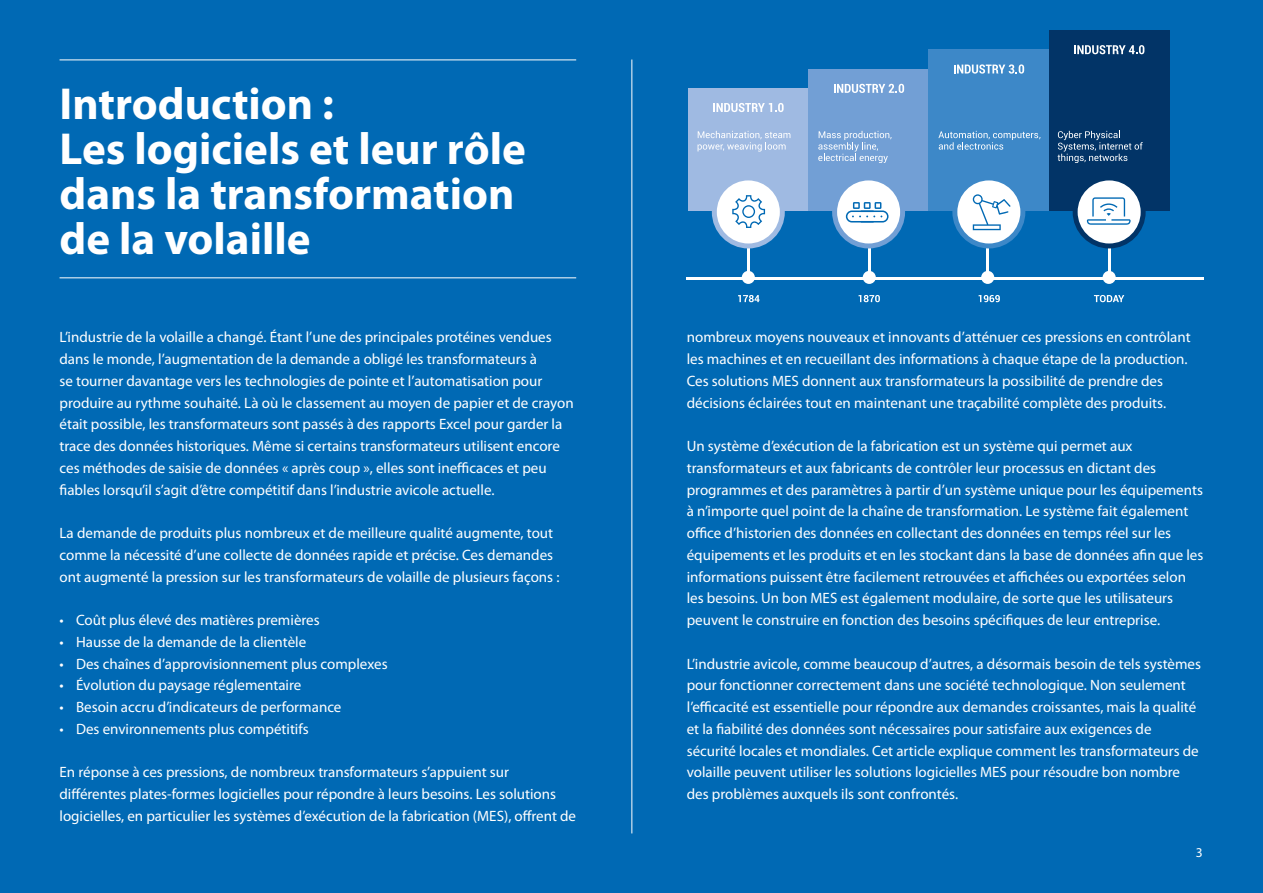
<style>
.page{position:relative;width:1263px;height:893px;background:#0069b4}
.page>*{position:absolute;margin:0;border:0;box-sizing:border-box;transform-origin:0 0}
.t1{font:700 45px/45px "Myriad Pro";color:#fff}
.t2{font:15px/21.8px "Myriad Pro";color:#fff}
.t3{font:13.5px "Myriad Pro";color:#fff}
</style>
<div class="page">
<hr style="left:60px;top:60px;width:516px;height:1px;background:#fff">
<hr style="left:60px;top:277px;width:516px;height:1px;background:#fff">
<hr style="left:631px;top:60px;width:1px;height:773px;background:#fff">
<div style="left:688px;top:89px;width:120px;height:122px;background:#9fbae2"></div>
<div style="left:808px;top:69px;width:121px;height:142px;background:#729fd5"></div>
<div style="left:929px;top:50px;width:120px;height:161px;background:#3d88c8"></div>
<div style="left:1049px;top:31px;width:120px;height:180px;background:#023467"></div>
<svg style="left:713px;top:103px;width:71px;height:9px"></svg>
<svg style="left:834px;top:84px;width:70px;height:9px"></svg>
<svg style="left:954px;top:64px;width:70px;height:10px"></svg>
<svg style="left:1074px;top:45px;width:70px;height:9px"></svg>
<svg style="left:738px;top:295px;width:21px;height:7px"></svg>
<svg style="left:697px;top:131px;width:93px;height:21px"></svg>
<svg style="left:858px;top:295px;width:22px;height:7px"></svg>
<svg style="left:978px;top:295px;width:22px;height:7px"></svg>
<svg style="left:1094px;top:295px;width:30px;height:7px"></svg>
<svg style="left:818px;top:131px;width:73px;height:32px"></svg>
<svg style="left:938px;top:131px;width:102px;height:19px"></svg>
<svg style="left:1057px;top:131px;width:86px;height:32px"></svg>
<hr style="left:687px;top:277px;width:516px;height:3px;background:#fff">
<hr style="left:747px;top:246px;width:2px;height:32px;background:#fff">
<div style="left:742px;top:271px;width:13px;height:13px;background:#fff;border-radius:50%"></div>
<hr style="left:868px;top:246px;width:2px;height:32px;background:#fff">
<div style="left:863px;top:271px;width:13px;height:13px;background:#fff;border-radius:50%"></div>
<hr style="left:986px;top:246px;width:3px;height:32px;background:#fff">
<div style="left:981px;top:271px;width:13px;height:13px;background:#fff;border-radius:50%"></div>
<hr style="left:1108px;top:246px;width:2px;height:32px;background:#fff">
<div style="left:1102px;top:271px;width:14px;height:13px;background:#fff;border-radius:50%"></div>
<svg style="left:712px;top:180px;width:73px;height:68px"></svg>
<svg style="left:832px;top:180px;width:73px;height:68px"></svg>
<svg style="left:952px;top:180px;width:73px;height:68px"></svg>
<svg style="left:1073px;top:180px;width:73px;height:68px"></svg>
<h1 class="t1" style="left:60px;top:80px;width:468px">Introduction :<br>Les logiciels et leur rôle dans la transformation de la volaille</h1>
<p class="t2" style="left:60px;top:326px;width:516px">L’industrie de la volaille a changé. Étant l’une des principales protéines vendues dans le monde, l’augmentation de la demande a obligé les transformateurs à<br>se tourner davantage vers les technologies de pointe et l’automatisation pour produire au rythme souhaité. Là où le classement au moyen de papier et de crayon était possible, les transformateurs sont passés à des rapports Excel pour garder la trace des données historiques. Même si certains transformateurs utilisent encore ces méthodes de saisie de données « après coup », elles sont inefficaces et peu fiables lorsqu’il s’agit d’être compétitif dans l’industrie avicole actuelle.</p>
<p class="t2" style="left:60px;top:522px;width:501px">La demande de produits plus nombreux et de meilleure qualité augmente, tout comme la nécessité d’une collecte de données rapide et précise. Ces demandes ont augmenté la pression sur les transformateurs de volaille de plusieurs façons :</p>
<p class="t2" style="left:60px;top:609px;width:262px">• Coût plus élevé des matières premières</p>
<p class="t2" style="left:60px;top:631px;width:248px">• Hausse de la demande de la clientèle</p>
<p class="t2" style="left:60px;top:652px;width:330px">• Des chaînes d’approvisionnement plus complexes</p>
<p class="t2" style="left:60px;top:674px;width:243px">• Évolution du paysage réglementaire</p>
<p class="t2" style="left:60px;top:696px;width:283px">• Besoin accru d’indicateurs de performance</p>
<p class="t2" style="left:60px;top:718px;width:251px">• Des environnements plus compétitifs</p>
<p class="t2" style="left:60px;top:761px;width:518px">En réponse à ces pressions, de nombreux transformateurs s’appuient sur différentes plates-formes logicielles pour répondre à leurs besoins. Les solutions logicielles, en particulier les systèmes d’exécution de la fabrication (MES), offrent de</p>
<p class="t2" style="left:687px;top:326px;width:505px">nombreux moyens nouveaux et innovants d’atténuer ces pressions en contrôlant les machines et en recueillant des informations à chaque étape de la production.<br>Ces solutions MES donnent aux transformateurs la possibilité de prendre des décisions éclairées tout en maintenant une traçabilité complète des produits.</p>
<p class="t2" style="left:687px;top:435px;width:518px">Un système d’exécution de la fabrication est un système qui permet aux transformateurs et aux fabricants de contrôler leur processus en dictant des programmes et des paramètres à partir d’un système unique pour les équipements à n’importe quel point de la chaîne de transformation. Le système fait également office d’historien des données en collectant des données en temps réel sur les équipements et les produits et en les stockant dans la base de données afin que les informations puissent être facilement retrouvées et affichées ou exportées selon les besoins. Un bon MES est également modulaire, de sorte que les utilisateurs peuvent le construire en fonction des besoins spécifiques de leur entreprise.</p>
<p class="t2" style="left:687px;top:652px;width:516px">L’industrie avicole, comme beaucoup d’autres, a désormais besoin de tels systèmes pour fonctionner correctement dans une société technologique. Non seulement l’efficacité est essentielle pour répondre aux demandes croissantes, mais la qualité et la fiabilité des données sont nécessaires pour satisfaire aux exigences de sécurité locales et mondiales. Cet article explique comment les transformateurs de volaille peuvent utiliser les solutions logicielles MES pour résoudre bon nombre des problèmes auxquels ils sont confrontés.</p>
<p class="t3" style="left:1196px;top:844px;width:8px">3</p>
</div>
